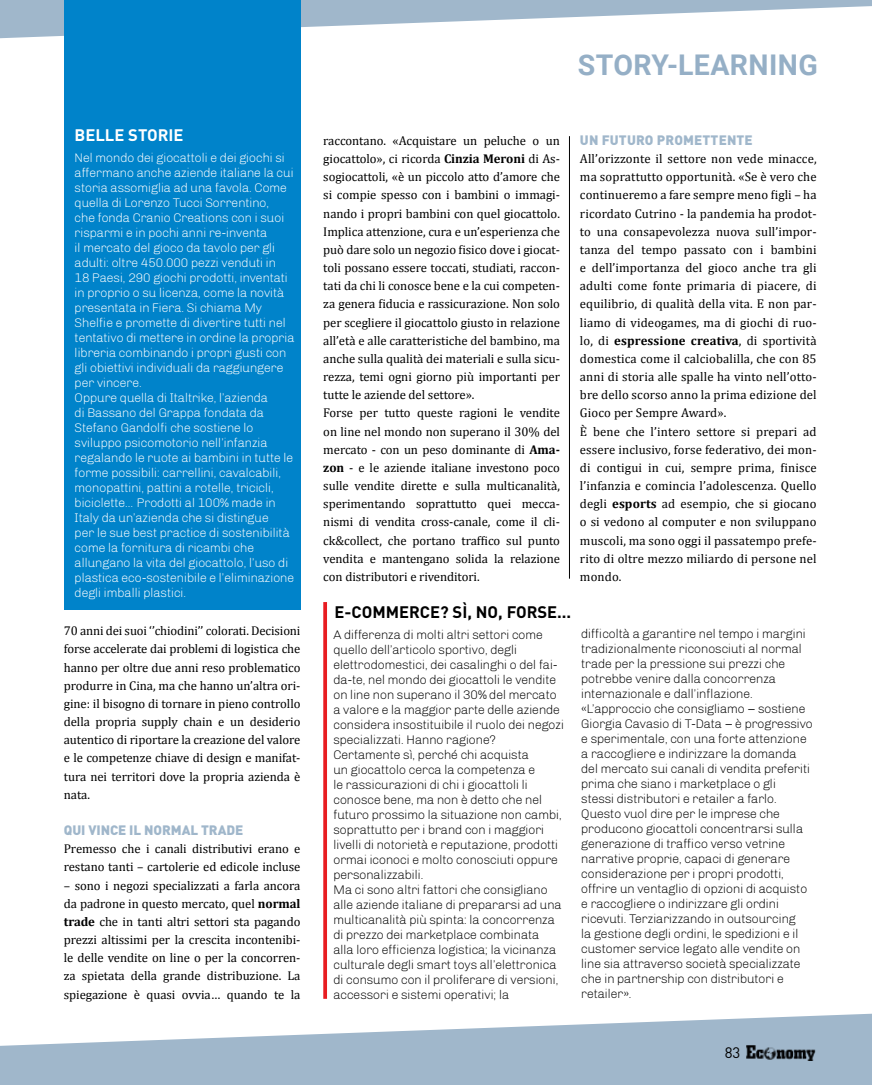
<style>
.page{position:relative;width:872px;height:1085px;background:#fff}
.page>*{position:absolute;margin:0;border:0;box-sizing:border-box;transform-origin:0 0}
.t1{font:700 28.5px "Roboto";letter-spacing:.015em;color:#95afc6}
.t2{font:700 16.5px "DIN";color:#000}
.t3{font:700 16.5px "DIN";color:#fff}
.t4{font:15px "DIN";color:#000}
.t5{font:900 13.5px "DIN";color:#a0b7cb}
.t6{font:12.75px/18.1px "Cambria";letter-spacing:-.005em;color:#000}
.t7{font:300 12.75px/15px "Chivo";letter-spacing:-.03em;color:#000}
.t8{font:300 12.75px/15px "Chivo";letter-spacing:-.03em;color:#fff}
.s1{font-weight:700}
</style>
<div class="page">
<svg style="left:0;top:1013px;width:872px;height:71px;fill:#a0b7cb"></svg>
<svg style="left:0;top:0;width:872px;height:71px"></svg>
<img style="left:744px;top:1043px;width:72px;height:17px">
<hr style="left:569px;top:136px;width:1px;height:442px;background:#000">
<div style="left:64px;top:0;width:236px;height:609px;background:#0083ca"></div>
<svg style="left:323px;top:602px;width:4px;height:396px;fill:#e81c21"></svg>
<p class="t3" style="left:75px;top:125px;width:110px">BELLE STORIE</p>
<p class="t8" style="left:75px;top:150px;width:222px">Nel mondo dei giocattoli e dei giochi si affermano anche aziende italiane la cui storia assomiglia ad una favola. Come quella di Lorenzo Tucci Sorrentino,<br>che fonda Cranio Creations con i suoi risparmi e in pochi anni re-inventa<br>il mercato del gioco da tavolo per gli adulti: oltre 450.000 pezzi venduti in 18 Paesi, 290 giochi prodotti, inventati in proprio o su licenza, come la novità presentata in Fiera. Si chiama My Shelfie e promette di divertire tutti nel tentativo di mettere in ordine la propria libreria combinando i propri gusti con gli obiettivi individuali da raggiungere per vincere.<br>Oppure quella di Italtrike, l’azienda<br>di Bassano del Grappa fondata da Stefano Gandolfi che sostiene lo sviluppo psicomotorio nell’infanzia regalando le ruote ai bambini in tutte le forme possibili: carrellini, cavalcabili, monopattini, pattini a rotelle, tricicli, biciclette… Prodotti al 100% made in Italy da un’azienda che si distingue<br>per le sue best practice di sostenibilità come la fornitura di ricambi che allungano la vita del giocattolo, l’uso di plastica eco-sostenibile e l’eliminazione degli imballi plastici.</p>
<p class="t6" style="left:64px;top:621px;width:238px;text-align:justify">70 anni dei suoi ‘’chiodini’’ colorati. Decisioni forse accelerate dai problemi di logistica che hanno per oltre due anni reso problematico produrre in Cina, ma che hanno un’altra ori&shy;gine: il bisogno di tornare in pieno controllo della propria supply chain e un desiderio autentico di riportare la creazione del valore e le competenze chiave di design e manifat&shy;tura nei territori dove la propria azienda è nata.</p>
<p class="t5" style="left:64px;top:821px;width:181px">QUI VINCE IL NORMAL TRADE</p>
<p class="t6" style="left:64px;top:839px;width:238px">Premesso che i canali distributivi erano e restano tanti – cartolerie ed edicole incluse</p>
<p class="t6" style="left:64px;top:875px;width:238px;text-align:justify">– sono i negozi specializzati a farla ancora da padrone in questo mercato, quel <span class="s1">normal trade</span> che in tanti altri settori sta pagando prezzi altissimi per la crescita incontenibi&shy;le delle vendite on line o per la concorren&shy;za spietata della grande distribuzione. La spiegazione è quasi ovvia… quando te la</p>
<h1 class="t1" style="left:578px;top:44px;width:241px">STORY-LEARNING</h1>
<p class="t6" style="left:323px;top:131px;width:238px">raccontano. «Acquistare un peluche o un giocattolo», ci ricorda <span class="s1">Cinzia Meroni</span> di As&shy;sogiocattoli, «è un piccolo atto d’amore che si compie spesso con i bambini o immagi&shy;nando i propri bambini con quel giocattolo.<br>Implica attenzione, cura e un’esperienza che può dare solo un negozio fisico dove i giocat&shy;toli possano essere toccati, studiati, raccon&shy;tati da chi li conosce bene e la cui competen&shy;za genera fiducia e rassicurazione. Non solo per scegliere il giocattolo giusto in relazione all’età e alle caratteristiche del bambino, ma anche sulla qualità dei materiali e sulla sicu&shy;rezza, temi ogni giorno più importanti per tutte le aziende del settore».<br>Forse per tutto queste ragioni le vendite on line nel mondo non superano il 30% del mercato - con un peso dominante di <span class="s1">Ama&shy;zon</span> - e le aziende italiane investono poco sulle vendite dirette e sulla multicanalità, sperimentando soprattutto quei mecca&shy;nismi di vendita cross-canale, come il cli&shy;ck&amp;collect, che portano traffico sul punto vendita e mantengano solida la relazione con distributori e rivenditori.</p>
<p class="t5" style="left:580px;top:131px;width:174px">UN FUTURO PROMETTENTE</p>
<p class="t6" style="left:580px;top:149px;width:238px">All’orizzonte il settore non vede minacce, ma soprattutto opportunità. «Se è vero che continueremo a fare sempre meno figli – ha ricordato Cutrino - la pandemia ha prodot&shy;to una consapevolezza nuova sull’impor&shy;tanza del tempo passato con i bambini e dell’importanza del gioco anche tra gli adulti come fonte primaria di piacere, di equilibrio, di qualità della vita. E non par&shy;liamo di videogames, ma di giochi di ruo&shy;lo, di <span class="s1">espressione creativa</span>, di sportività domestica come il calciobalilla, che con 85 anni di storia alle spalle ha vinto nell’otto&shy;bre dello scorso anno la prima edizione del Gioco per Sempre Award».<br>È bene che l’intero settore si prepari ad essere inclusivo, forse federativo, dei mon&shy;di contigui in cui, sempre prima, finisce l’infanzia e comincia l’adolescenza. Quello degli <span class="s1">esports</span> ad esempio, che si giocano o si vedono al computer e non sviluppano muscoli, ma sono oggi il passatempo prefe&shy;rito di oltre mezzo miliardo di persone nel mondo.</p>
<p class="t2" style="left:334px;top:601px;width:238px">E-COMMERCE? SÌ, NO, FORSE...</p>
<p class="t7" style="left:333px;top:626px;width:232px">A differenza di molti altri settori come quello dell’articolo sportivo, degli elettrodomestici, dei casalinghi o del fai&shy;da-te, nel mondo dei giocattoli le vendite on line non superano il 30% del mercato a valore e la maggior parte delle aziende considera insostituibile il ruolo dei negozi specializzati. Hanno ragione?<br>Certamente sì, perché chi acquista<br>un giocattolo cerca la competenza e<br>le rassicurazioni di chi i giocattoli li conosce bene, ma non è detto che nel futuro prossimo la situazione non cambi, soprattutto per i brand con i maggiori livelli di notorietà e reputazione, prodotti ormai iconoci e molto conosciuti oppure personalizzabili.<br>Ma ci sono altri fattori che consigliano alle aziende italiane di prepararsi ad una multicanalità più spinta: la concorrenza di prezzo dei marketplace combinata<br>alla loro efficienza logistica; la vicinanza culturale degli smart toys all’elettronica di consumo con il proliferare di versioni, accessori e sistemi operativi; la</p>
<p class="t7" style="left:581px;top:626px;width:233px">difficoltà a garantire nel tempo i margini tradizionalmente riconosciuti al normal trade per la pressione sui prezzi che potrebbe venire dalla concorrenza internazionale e dall’inflazione. «L’approccio che consigliamo – sostiene Giorgia Cavasio di T-Data – è progressivo e sperimentale, con una forte attenzione a raccogliere e indirizzare la domanda del mercato sui canali di vendita preferiti prima che siano i marketplace o gli<br>stessi distributori e retailer a farlo.<br>Questo vuol dire per le imprese che producono giocattoli concentrarsi sulla generazione di traffico verso vetrine narrative proprie, capaci di generare considerazione per i propri prodotti, offrire un ventaglio di opzioni di acquisto e raccogliere o indirizzare gli ordini ricevuti. Terziarizzando in outsourcing<br>la gestione degli ordini, le spedizioni e il customer service legato alle vendite on line sia attraverso società specializzate che in partnership con distributori e retailer».</p>
<p class="t4" style="left:724px;top:1042px;width:17px">83</p>
</div>
